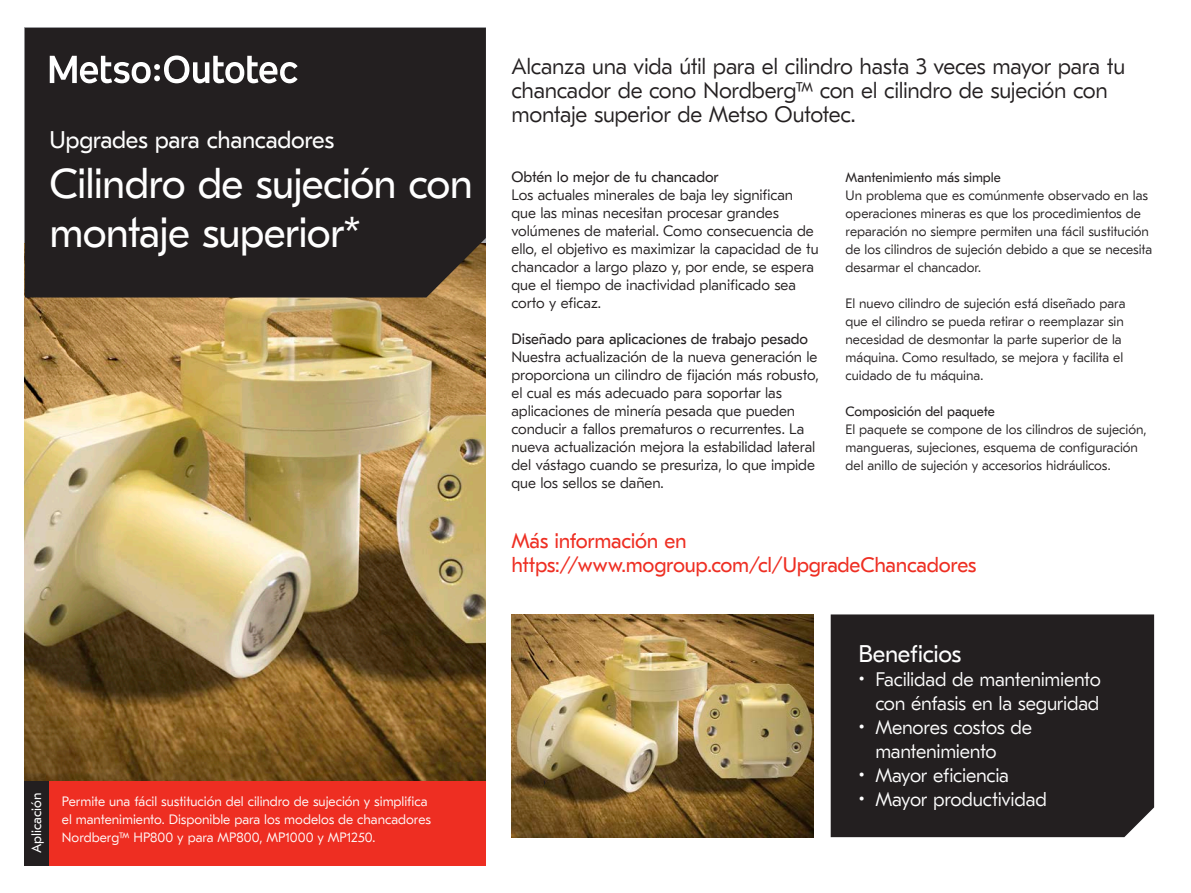
<style>
.page{position:relative;width:1191px;height:893px;background:#fff}
.page>*{position:absolute;margin:0;border:0;box-sizing:border-box;transform-origin:0 0}
.Headline__40_40_Regu{font:42px "GT Eesti Pro Text";letter-spacing:-.02em;color:#fff}
.Subheading__16_20_Re{font:24px "GT Eesti Pro Text";letter-spacing:-.015em;color:#fff}
.Benefits_headline__1{font:24px "GT Eesti Pro Text";letter-spacing:-.015em;color:#fff}
.Ingress_text__16_20{font:300 22.5px/24px "GT Eesti Pro Text";letter-spacing:-.015em;color:#231f20}
.Highlight_text__Oran{font:21px "GT Eesti Pro Text";letter-spacing:-.015em;color:#ee2e22}
.t1{font:300 19.5px/24px "GT Eesti Pro Text";letter-spacing:-.015em;color:#fff;text-align:right}
.Body_text__9_12_Ligh{font:300 15px/18px "GT Eesti Pro Text";letter-spacing:-.005em;color:#231f20}
.Body_text__9_12_Ligh-2{font:300 13.5px/18px "GT Eesti Pro Text";color:#231f20}
.Application__9_12_Li{font:300 13.5px/18px "GT Eesti Pro Text";color:#fff}
.Application__9_12_Li-2{font:13.5px "GT Eesti Pro Text";color:#fff}
.s1{font-weight:400}
</style>
<div class="page">
<img style="left:25px;top:298px;width:461px;height:483px">
<img style="left:511px;top:614px;width:303px;height:223px">
<div style="left:25px;top:28px;width:461px;height:270px;background:#231f20"></div>
<svg style="left:50px;top:55px;width:247px;height:28px"></svg>
<div style="left:49px;top:781px;width:437px;height:84px;background:#ee2e22"></div>
<div style="left:25px;top:781px;width:24px;height:84px;background:#231f20"></div>
<div style="left:830px;top:614px;width:324px;height:223px;background:#231f20"></div>
<p class="Subheading__16_20_Re" style="left:49px;top:127px;width:286px">Upgrades para chancadores</p>
<p class="Headline__40_40_Regu" style="left:49px;top:160px;width:425px">Cilindro de sujeción con</p>
<p class="Headline__40_40_Regu" style="left:49px;top:209px;width:313px">montaje superior*</p>
<p class="Application__9_12_Li-2" style="left:29px;top:853px;width:62px;rotate:-90deg">Aplicación</p>
<p class="Application__9_12_Li" style="left:62px;top:792px;width:371px">Permite una fácil sustitución del cilindro de sujeción y simplifica el mantenimiento. Disponible para los modelos de chancadores<br>Nordberg™ HP800 y para MP800, MP1000 y MP1250.</p>
<p class="Ingress_text__16_20" style="left:511px;top:55px;width:615px">Alcanza una vida útil para el cilindro hasta 3 veces mayor para tu chancador de cono Nordberg™ con el cilindro de sujeción con montaje superior de Metso Outotec.</p>
<p class="Body_text__9_12_Ligh" style="left:511px;top:168px;width:309px"><span class="s1">Obtén lo mejor de tu chancador<br></span>Los actuales minerales de baja ley significan que las minas necesitan procesar grandes volúmenes de material. Como consecuencia de ello, el objetivo es maximizar la capacidad de tu chancador a largo plazo y, por ende, se espera que el tiempo de inactividad planificado sea corto y eficaz.</p>
<p class="Body_text__9_12_Ligh" style="left:511px;top:330px;width:309px"><span class="s1">Diseñado para aplicaciones de trabajo pesado </span>Nuestra actualización de la nueva generación le proporciona un cilindro de fijación más robusto, el cual es más adecuado para soportar las aplicaciones de minería pesada que pueden conducir a fallos prematuros o recurrentes. La nueva actualización mejora la estabilidad lateral del vástago cuando se presuriza, lo que impide que los sellos se dañen.</p>
<p class="Body_text__9_12_Ligh-2" style="left:845px;top:168px;width:308px"><span class="s1">Mantenimiento más simple<br></span>Un problema que es comúnmente observado en las operaciones mineras es que los procedimientos de reparación no siempre permiten una fácil sustitución de los cilindros de sujeción debido a que se necesita desarmar el chancador.</p>
<p class="Body_text__9_12_Ligh-2" style="left:845px;top:294px;width:281px">El nuevo cilindro de sujeción está diseñado para que el cilindro se pueda retirar o reemplazar sin necesidad de desmontar la parte superior de la máquina. Como resultado, se mejora y facilita el cuidado de tu máquina.</p>
<p class="Body_text__9_12_Ligh-2" style="left:845px;top:402px;width:302px"><span class="s1">Composición del paquete<br></span>El paquete se compone de los cilindros de sujeción, mangueras, sujeciones, esquema de configuración del anillo de sujeción y accesorios hidráulicos.</p>
<p class="Highlight_text__Oran" style="left:511px;top:529px;width:177px">Más información en</p>
<p class="Highlight_text__Oran" style="left:511px;top:553px;width:466px">https://www.mogroup.com/cl/UpgradeChancadores</p>
<p class="Benefits_headline__1" style="left:858px;top:640px;width:105px">Beneficios</p>
<p class="t1" style="left:858px;top:667px;width:244px">• Facilidad de mantenimiento con énfasis en la seguridad</p>
<p class="t1" style="left:875px;top:715px;width:158px;text-align:left;text-indent:-17px">• Menores costos de mantenimiento</p>
<p class="t1" style="left:858px;top:763px;width:152px">• Mayor eficiencia</p>
<p class="t1" style="left:858px;top:787px;width:190px">• Mayor productividad</p>
</div>
